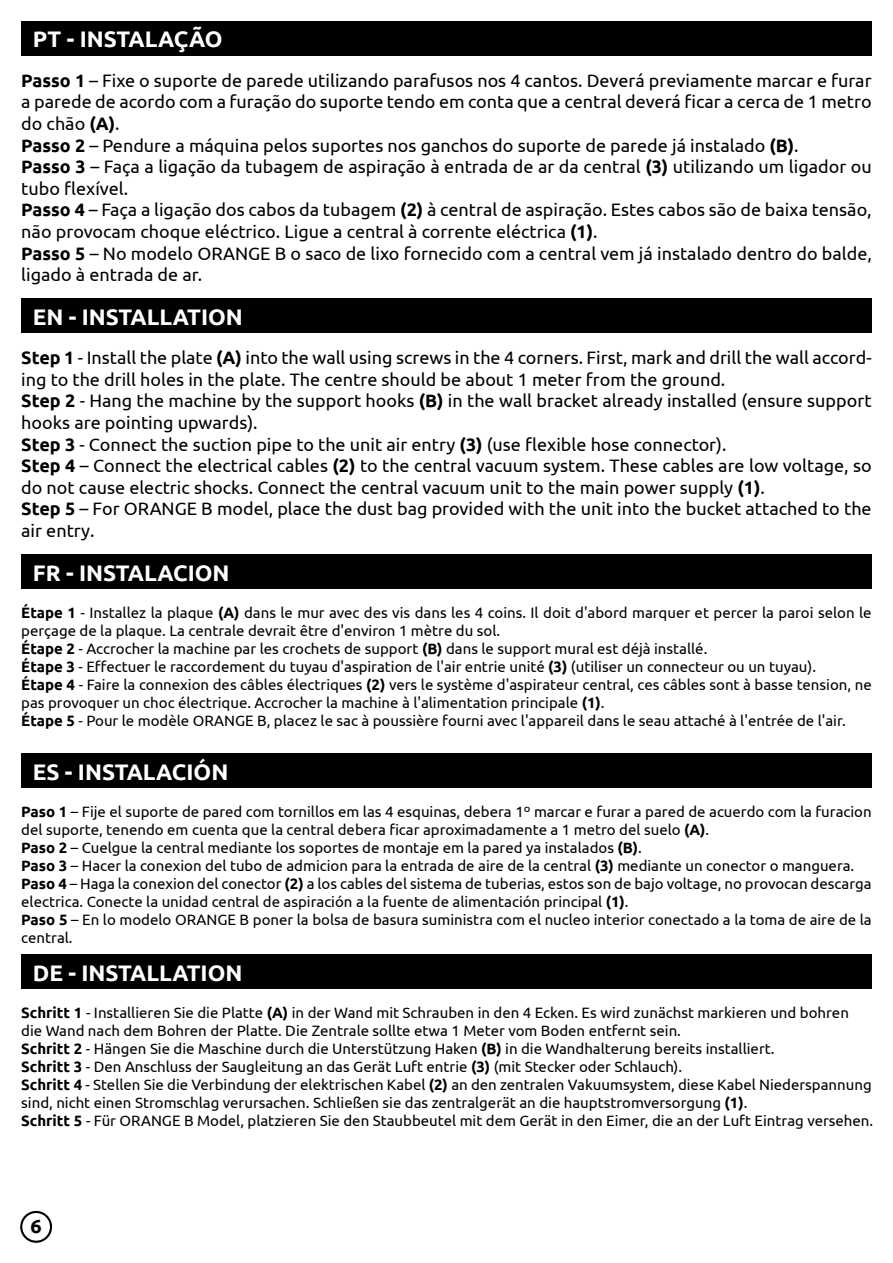
<style>
.page{position:relative;width:893px;height:1263px;background:#fff}
.page>*{position:absolute;margin:0;border:0;box-sizing:border-box;transform-origin:0 0}
.t1{font:700 22.5px "Ubuntu";color:#fff}
.t2{font:700 19.35px "Ubuntu";color:#000}
.t3{font:18px/21.6px "Ubuntu";color:#000}
.t4{font:15px/18px "Ubuntu";color:#000}
.s1{font-weight:700}
</style>
<div class="page">
<div style="left:20px;top:1211px;width:32px;height:32px;border:2px solid #000;border-radius:50%"></div>
<div style="left:21px;top:21px;width:851px;height:34px;background:#000"></div>
<div style="left:21px;top:299px;width:851px;height:34px;background:#000"></div>
<div style="left:21px;top:555px;width:851px;height:34px;background:#000"></div>
<div style="left:21px;top:754px;width:851px;height:34px;background:#000"></div>
<div style="left:21px;top:955px;width:851px;height:34px;background:#000"></div>
<h1 class="t1" style="left:33px;top:26px;width:191px">PT - INSTALAÇÃO</h1>
<p class="t3" style="left:21px;top:69px;width:852px"><span class="s1">Passo 1</span> – Fixe o suporte de parede utilizando parafusos nos 4 cantos. Deverá previamente marcar e furar a parede de acordo com a furação do suporte tendo em conta que a central deverá ficar a cerca de 1 metro do chão <span class="s1">(A)</span>.<br><span class="s1">Passo 2</span> – Pendure a máquina pelos suportes nos ganchos do suporte de parede já instalado <span class="s1">(B)</span>.<br><span class="s1">Passo 3</span> – Faça a ligação da tubagem de aspiração à entrada de ar da central <span class="s1">(3)</span> utilizando um ligador ou tubo flexível.<br><span class="s1">Passo 4</span> – Faça a ligação dos cabos da tubagem <span class="s1">(2)</span> à central de aspiração. Estes cabos são de baixa tensão, não provocam choque eléctrico. Ligue a central à corrente eléctrica <span class="s1">(1)</span>.<br><span class="s1">Passo 5</span> – No modelo ORANGE B o saco de lixo fornecido com a central vem já instalado dentro do balde, ligado à entrada de ar.</p>
<h1 class="t1" style="left:33px;top:303px;width:212px">EN - INSTALLATION</h1>
<p class="t3" style="left:21px;top:346px;width:852px"><span class="s1">Step 1</span> - Install the plate <span class="s1">(A)</span> into the wall using screws in the 4 corners. First, mark and drill the wall accord&shy;ing to the drill holes in the plate. The centre should be about 1 meter from the ground.<br><span class="s1">Step 2</span> - Hang the machine by the support hooks <span class="s1">(B)</span> in the wall bracket already installed (ensure support hooks are pointing upwards).<br><span class="s1">Step 3</span> - Connect the suction pipe to the unit air entry <span class="s1">(3)</span> (use flexible hose connector).<br><span class="s1">Step 4</span> – Connect the electrical cables <span class="s1">(2)</span> to the central vacuum system. These cables are low voltage, so do not cause electric shocks. Connect the central vacuum unit to the main power supply <span class="s1">(1)</span>.<br><span class="s1">Step 5</span> – For ORANGE B model, place the dust bag provided with the unit into the bucket attached to the air entry.</p>
<h1 class="t1" style="left:33px;top:559px;width:198px">FR - INSTALACION</h1>
<p class="t4" style="left:21px;top:603px;width:852px"><span class="s1">Étape 1</span> - Installez la plaque <span class="s1">(A)</span> dans le mur avec des vis dans les 4 coins. Il doit d'abord marquer et percer la paroi selon le perçage de la plaque. La centrale devrait être d'environ 1 mètre du sol.<br><span class="s1">Étape 2</span> - Accrocher la machine par les crochets de support <span class="s1">(B)</span> dans le support mural est déjà installé.<br><span class="s1">Étape 3</span> - Effectuer le raccordement du tuyau d'aspiration de l'air entrie unité <span class="s1">(3)</span> (utiliser un connecteur ou un tuyau).<br><span class="s1">Étape 4</span> - Faire la connexion des câbles électriques <span class="s1">(2)</span> vers le système d'aspirateur central, ces câbles sont à basse tension, ne pas provoquer un choc électrique. Accrocher la machine à l'alimentation principale <span class="s1">(1)</span>.<br><span class="s1">Étape 5</span> - Pour le modèle ORANGE B, placez le sac à poussière fourni avec l'appareil dans le seau attaché à l'entrée de l'air.</p>
<h1 class="t1" style="left:33px;top:758px;width:197px">ES - INSTALACIÓN</h1>
<p class="t4" style="left:21px;top:802px;width:852px"><span class="s1">Paso 1</span> – Fije el suporte de pared com tornillos em las 4 esquinas, debera 1º marcar e furar a pared de acuerdo com la furacion del suporte, tenendo em cuenta que la central debera ficar aproximadamente a 1 metro del suelo <span class="s1">(A)</span>.<br><span class="s1">Paso 2</span> – Cuelgue la central mediante los soportes de montaje em la pared ya instalados <span class="s1">(B)</span>.<br><span class="s1">Paso 3</span> – Hacer la conexion del tubo de admicion para la entrada de aire de la central <span class="s1">(3)</span> mediante un conector o manguera.<br><span class="s1">Paso 4</span> – Haga la conexion del conector <span class="s1">(2)</span> a los cables del sistema de tuberias, estos son de bajo voltage, no provocan descarga electrica. Conecte la unidad central de aspiración a la fuente de alimentación principal <span class="s1">(1)</span>.<br><span class="s1">Paso 5</span> – En lo modelo ORANGE B poner la bolsa de basura suministra com el nucleo interior conectado a la toma de aire de la central.</p>
<h1 class="t1" style="left:33px;top:959px;width:211px">DE - INSTALLATION</h1>
<p class="t4" style="left:21px;top:1003px;width:853px"><span class="s1">Schritt 1</span> - Installieren Sie die Platte <span class="s1">(A)</span> in der Wand mit Schrauben in den 4 Ecken. Es wird zunächst markieren und bohren die Wand nach dem Bohren der Platte. Die Zentrale sollte etwa 1 Meter vom Boden entfernt sein.<br><span class="s1">Schritt 2</span> - Hängen Sie die Maschine durch die Unterstützung Haken <span class="s1">(B)</span> in die Wandhalterung bereits installiert.<br><span class="s1">Schritt 3</span> - Den Anschluss der Saugleitung an das Gerät Luft entrie <span class="s1">(3)</span> (mit Stecker oder Schlauch).<br><span class="s1">Schritt 4</span> - Stellen Sie die Verbindung der elektrischen Kabel <span class="s1">(2)</span> an den zentralen Vakuumsystem, diese Kabel Niederspannung sind, nicht einen Stromschlag verursachen. Schließen sie das zentralgerät an die hauptstromversorgung <span class="s1">(1)</span>.<br><span class="s1">Schritt 5</span> - Für ORANGE B Model, platzieren Sie den Staubbeutel mit dem Gerät in den Eimer, die an der Luft Eintrag versehen.</p>
<p class="t2" style="left:30px;top:1214px;width:13px">6</p>
</div>
